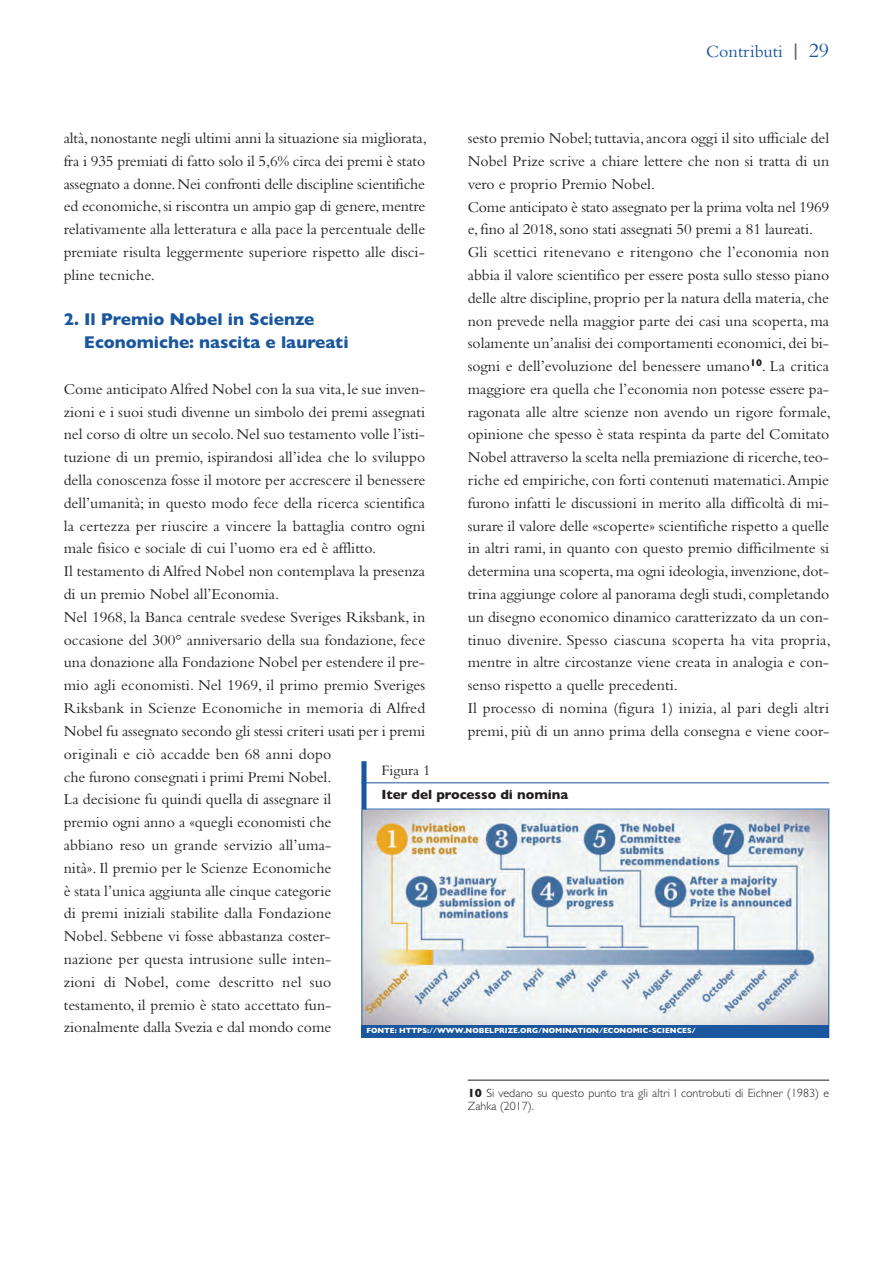
<style>
.page{position:relative;width:893px;height:1263px;background:#fff}
.page>*{position:absolute;margin:0;border:0;box-sizing:border-box;transform-origin:0 0}
.t1{font:18px "Bembo";color:#1a579e}
.t2{font:700 17.25px/22.8px "Gill Sans";color:#1a579e}
.t3{font:15.75px/22.8px "Bembo";color:#231f20}
.t4{font:15px "Bembo";color:#231f20}
.t5{font:700 13.5px "Gill Sans";color:#231f20}
.t6{font:300 12px/13.5px "Gill Sans";letter-spacing:.005em;color:#231f20}
.t7{font:700 7.5px "Gill Sans";color:#fff}
.s1{font-weight:700;font-size:21px;color:#6c6d70}
.s2{font-size:21px}
.s3{font-weight:700}
</style>
<div class="page">
<hr style="left:468px;top:1080px;width:361px;height:1px;background:#231f20">
<img style="left:362px;top:810px;width:466px;height:215px">
<div style="left:361px;top:1025px;width:468px;height:12px;background:#1a579e"></div>
<hr style="left:361px;top:808px;width:1px;height:229px;background:#1a579e">
<hr style="left:828px;top:808px;width:1px;height:229px;background:#1a579e">
<div style="left:361px;top:761px;width:6px;height:48px;background:#1a579e"></div>
<hr style="left:361px;top:782px;width:468px;height:1px;background:#1a579e">
<hr style="left:361px;top:809px;width:468px;height:1px;background:#1a579e">
<p class="t1" style="left:706px;top:45px;width:125px">Contributi <span class="s1">|</span> <span class="s2">29</span></p>
<p class="t3" style="left:64px;top:128px;width:364px;text-align:justify">altà, nonostante negli ultimi anni la situazione sia migliorata, fra i 935 premiati di fatto solo il 5,6% circa dei premi è stato assegnato a donne. Nei confronti delle discipline scientifiche ed economiche, si riscontra un ampio gap di genere, mentre relativamente alla letteratura e alla pace la percentuale delle premiate risulta leggermente superiore rispetto alle disci&shy;pline tecniche.</p>
<p class="t2" style="left:84px;top:308px;width:266px;text-indent:-20px">2. Il Premio Nobel in Scienze<br>Economiche: nascita e laureati</p>
<p class="t3" style="left:64px;top:379px;width:363px">Come anticipato Alfred Nobel con la sua vita, le sue inven&shy;zioni e i suoi studi divenne un simbolo dei premi assegnati nel corso di oltre un secolo. Nel suo testamento volle l’isti&shy;tuzione di un premio, ispirandosi all’idea che lo sviluppo della conoscenza fosse il motore per accrescere il benessere dell’umanità; in questo modo fece della ricerca scientifica la certezza per riuscire a vincere la battaglia contro ogni male fisico e sociale di cui l’uomo era ed è afflitto.<br>Il testamento di Alfred Nobel non contemplava la presenza di un premio Nobel all’Economia.<br>Nel 1968, la Banca centrale svedese Sveriges Riksbank, in occasione del 300° anniversario della sua fondazione, fece una donazione alla Fondazione Nobel per estendere il pre&shy;mio agli economisti. Nel 1969, il primo premio Sveriges Riksbank in Scienze Economiche in memoria di Alfred Nobel fu assegnato secondo gli stessi criteri usati per i premi originali e ciò accadde ben 68 anni dopo<br>che furono consegnati i primi Premi Nobel.<br>La decisione fu quindi quella di assegnare il<br>premio ogni anno a «quegli economisti che<br>abbiano reso un grande servizio all’uma-<br>nità». Il premio per le Scienze Economiche<br>è stata l’unica aggiunta alle cinque categorie<br>di premi iniziali stabilite dalla Fondazione<br>Nobel. Sebbene vi fosse abbastanza coster-<br>nazione per questa intrusione sulle inten-<br>zioni di Nobel, come descritto nel suo<br>testamento, il premio è stato accettato fun-<br>zionalmente dalla Svezia e dal mondo come</p>
<p class="t3" style="left:468px;top:128px;width:364px">sesto premio Nobel; tuttavia, ancora oggi il sito ufficiale del Nobel Prize scrive a chiare lettere che non si tratta di un vero e proprio Premio Nobel.<br>Come anticipato è stato assegnato per la prima volta nel 1969 e, fino al 2018, sono stati assegnati 50 premi a 81 laureati.<br>Gli scettici ritenevano e ritengono che l’economia non abbia il valore scientifico per essere posta sullo stesso piano delle altre discipline, proprio per la natura della materia, che non prevede nella maggior parte dei casi una scoperta, ma solamente un’analisi dei comportamenti economici, dei bi&shy;sogni e dell’evoluzione del benessere umano<sup>10</sup>. La critica maggiore era quella che l’economia non potesse essere pa&shy;ragonata alle altre scienze non avendo un rigore formale, opinione che spesso è stata respinta da parte del Comitato Nobel attraverso la scelta nella premiazione di ricerche, teo&shy;riche ed empiriche, con forti contenuti matematici. Ampie furono infatti le discussioni in merito alla difficoltà di mi&shy;surare il valore delle «scoperte» scientifiche rispetto a quelle in altri rami, in quanto con questo premio difficilmente si determina una scoperta, ma ogni ideologia, invenzione, dot&shy;trina aggiunge colore al panorama degli studi, completando un disegno economico dinamico caratterizzato da un con&shy;tinuo divenire. Spesso ciascuna scoperta ha vita propria, mentre in altre circostanze viene creata in analogia e con&shy;senso rispetto a quelle precedenti.<br>Il processo di nomina (figura 1) inizia, al pari degli altri premi, più di un anno prima della consegna e viene coor-</p>
<p class="t4" style="left:381px;top:765px;width:51px">Figura 1</p>
<p class="t5" style="left:381px;top:786px;width:188px">Iter del processo di nomina</p>
<p class="t7" style="left:366px;top:1026px;width:331px">FONTE: HTTPS://WWW.NOBELPRIZE.ORG/NOMINATION/ECONOMIC-SCIENCES/</p>
<p class="t6" style="left:468px;top:1086px;width:363px"><span class="s3">10</span> Si vedano su questo punto tra gli altri I controbuti di Eichner (1983) e<br>Zahka (2017).</p>
</div>
